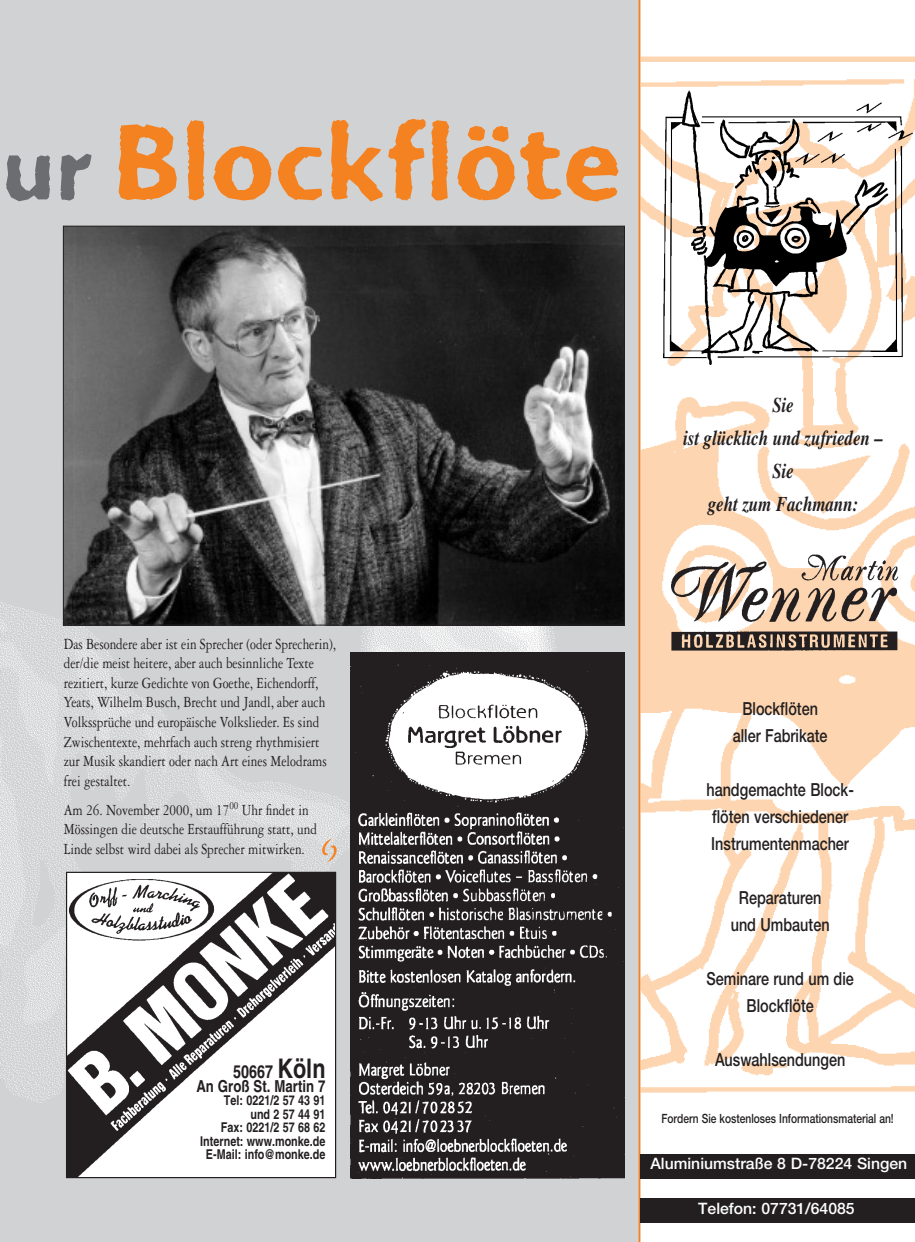
<style>
.page{position:relative;width:915px;height:1242px;background:#fff}
.page>*{position:absolute;margin:0;border:0;box-sizing:border-box;transform-origin:0 0}
.t1{font:105px "Advert Rough Three";color:#f58220}
.t2{font:italic 700 21px/33px "Times";color:#231f20;text-align:center;scale:.8 1}
.t3{font:500 18px/27px "Helvetica Neue";color:#231f20;text-align:center;scale:.8 1}
.t4{font:700 18px "Helvetica";color:#231f20;scale:.8 1}
.t5{font:16.5px/19.5px "Garamond Three";color:#231f20;scale:.8 1}
.t6{font:700 16.5px "Helvetica";color:#231f20;scale:.8 1}
.t7{font:500 15.75px "Helvetica Neue";color:#fff}
.t8{font:700 13.5px/13.5px "Helvetica";color:#231f20;text-align:right;scale:.8 1}
.t9{font:500 12.75px "Helvetica Neue";color:#231f20;scale:.8 1}
.s1{font-size:90px;color:#6c6d70}
.s2{font-size:27px}
</style>
<div class="page">
<img style="left:0;top:0;width:638px;height:1242px">
<img style="left:65px;top:228px;width:557px;height:395px">
<svg style="left:638px;top:0;width:276px;height:1242px"></svg>
<img style="left:663px;top:91px;width:250px;height:274px">
<img style="left:668px;top:546px;width:235px;height:115px">
<div style="left:640px;top:1153px;width:274px;height:25px;background:#231f20"></div>
<div style="left:640px;top:1198px;width:274px;height:24px;background:#231f20"></div>
<img style="left:350px;top:652px;width:274px;height:526px">
<img style="left:68px;top:873px;width:266px;height:303px">
<div style="left:66px;top:871px;width:270px;height:307px;border:1px solid #231f20"></div>
<img style="left:321px;top:839px;width:15px;height:24px">
<p class="t1" style="left:2px;top:100px;width:621px"><span class="s1">ur</span> Blockflöte</p>
<p class="t5" style="left:64px;top:634px;width:342px">Das Besondere aber ist ein Sprecher (oder Sprecherin), der/die meist heitere, aber auch besinnliche Texte rezitiert, kurze Gedichte von Goethe, Eichendorff, Yeats, Wilhelm Busch, Brecht und Jandl, aber auch Volkssprüche und europäische Volkslieder. Es sind Zwischentexte, mehrfach auch streng rhythmisiert zur Musik skandiert oder nach Art eines Melodrams frei gestaltet.</p>
<p class="t5" style="left:64px;top:800px;width:318px">Am 26. November 2000, um 17<sup>00</sup> Uhr findet in<br>Mössingen die deutsche Erstaufführung statt, und<br>Linde selbst wird dabei als Sprecher mitwirken.</p>
<p class="t4" style="left:233px;top:1061px;width:117px">50667 <span class="s2">Köln</span></p>
<p class="t6" style="left:196px;top:1076px;width:163px">An Groß St. Martin 7</p>
<p class="t8" style="left:200px;top:1093px;width:158px">Tel: 0221/2 57 43 91<br>und 2 57 44 91<br>Fax: 0221/2 57 68 62<br>Internet: www.monke.de<br>E-Mail: info@monke.de</p>
<p class="t2" style="left:683px;top:388px;width:251px">Sie<br>ist glücklich und zufrieden –<br>Sie<br>geht zum Fachmann:</p>
<p class="t3" style="left:732px;top:695px;width:120px">Blockflöten aller Fabrikate</p>
<p class="t3" style="left:706px;top:776px;width:186px;text-align:left">handgemachte Block&shy;flöten verschiedener<br>Instrumentenmacher</p>
<p class="t3" style="left:730px;top:884px;width:125px">Reparaturen und Umbauten</p>
<p class="t3" style="left:706px;top:965px;width:186px">Seminare rund um die<br>Blockflöte</p>
<p class="t3" style="left:714px;top:1046px;width:164px">Auswahlsendungen</p>
<p class="t9" style="left:661px;top:1111px;width:292px">Fordern Sie kostenloses Informationsmaterial an!</p>
<p class="t7" style="left:650px;top:1154px;width:258px">Aluminiumstraße 8 D-78224 Singen</p>
<p class="t7" style="left:698px;top:1199px;width:158px">Telefon: 07731/64085</p>
</div>
